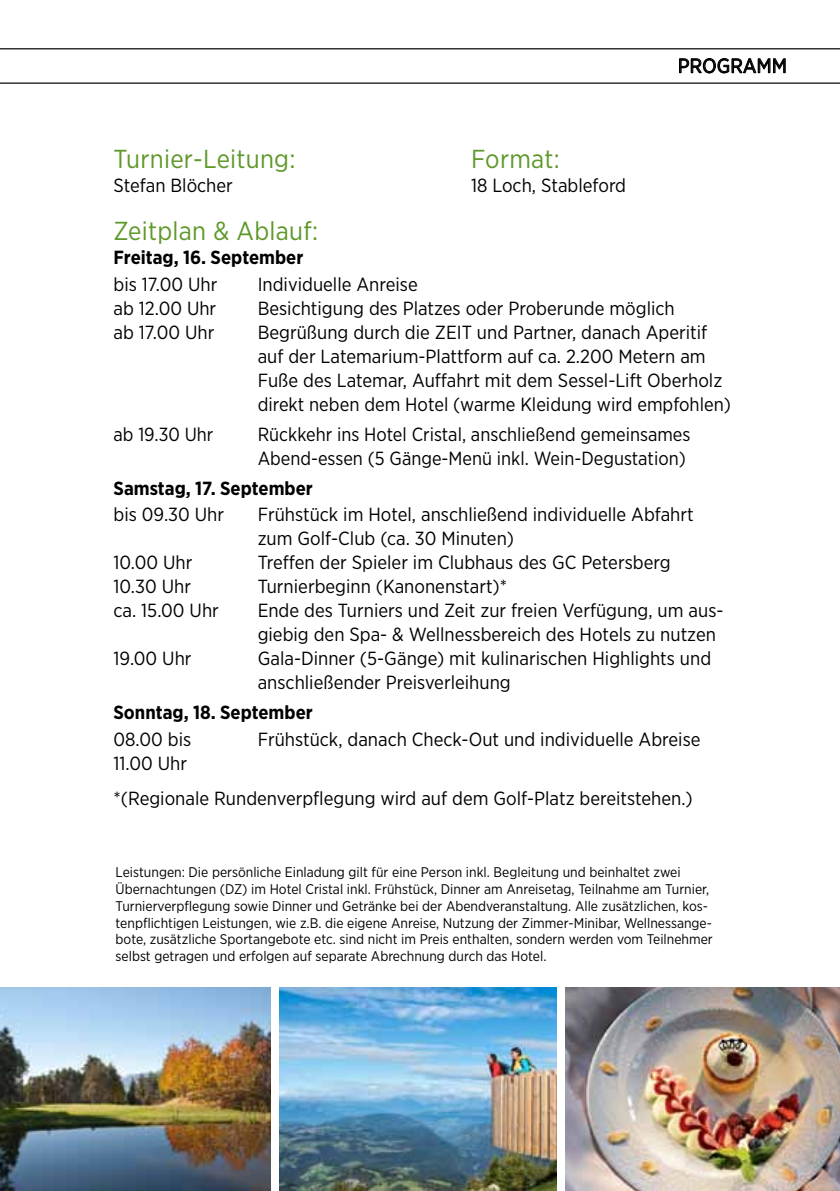
<style>
.page{position:relative;width:840px;height:1191px;background:#fff}
.page>*{position:absolute;margin:0;border:0;box-sizing:border-box;transform-origin:0 0}
.t1{font:26px "Gotham Narrow";letter-spacing:.01em;color:#5e9829}
.t2{font:20px "Gotham Narrow";letter-spacing:.01em;color:#000}
.t3{font:19px/24px "Gotham Narrow";color:#000}
.t4{font:700 19px "Gotham Narrow";color:#000}
.t5{font:14px/16.8px "Gotham Narrow";color:#000}
</style>
<div class="page">
<img style="left:0;top:987px;width:271px;height:204px">
<img style="left:279px;top:987px;width:278px;height:204px">
<img style="left:565px;top:987px;width:274px;height:204px">
<hr style="left:0;top:48px;width:839px;height:1px;background:#000">
<hr style="left:0;top:82px;width:839px;height:2px;background:#000">
<svg style="left:679px;top:58px;width:106px;height:16px"></svg>
<p class="t2" style="left:677px;top:53px;width:94px">Programm</p>
<h1 class="t1" style="left:113px;top:143px;width:183px">Turnier-Leitung:</h1>
<p class="t3" style="left:113px;top:173px;width:121px">Stefan Blöcher</p>
<h1 class="t1" style="left:113px;top:215px;width:206px">Zeitplan &amp; Ablauf:</h1>
<p class="t4" style="left:113px;top:245px;width:191px">Freitag, 16. September</p>
<p class="t3" style="left:113px;top:272px;width:105px">bis 17.00 Uhr</p>
<p class="t3" style="left:257px;top:272px;width:161px">Individuelle Anreise</p>
<p class="t3" style="left:113px;top:296px;width:104px">ab 12.00 Uhr</p>
<p class="t3" style="left:257px;top:296px;width:418px">Besichtigung des Platzes oder Proberunde möglich</p>
<p class="t3" style="left:113px;top:320px;width:102px">ab 17.00 Uhr</p>
<p class="t3" style="left:257px;top:320px;width:474px">Begrüßung durch die ZEIT und Partner, danach Aperitif auf der Latemarium-Plattform auf ca. 2.200 Metern am Fuße des Latemar, Auffahrt mit dem Sessel-Lift Oberholz direkt neben dem Hotel (warme Kleidung wird empfohlen)</p>
<p class="t3" style="left:113px;top:422px;width:101px">ab 19.30 Uhr</p>
<p class="t3" style="left:257px;top:422px;width:434px">Rückkehr ins Hotel Cristal, anschließend gemeinsames<br>Abend-essen (5 Gänge-Menü inkl. Wein-Degustation)</p>
<p class="t4" style="left:113px;top:475px;width:201px">Samstag, 17. September</p>
<p class="t3" style="left:113px;top:502px;width:112px">bis 09.30 Uhr</p>
<p class="t3" style="left:257px;top:502px;width:437px">Frühstück im Hotel, anschließend individuelle Abfahrt zum Golf-Club (ca. 30 Minuten)</p>
<p class="t3" style="left:113px;top:550px;width:80px">10.00 Uhr</p>
<p class="t3" style="left:257px;top:550px;width:414px">Treffen der Spieler im Clubhaus des GC Petersberg</p>
<p class="t3" style="left:113px;top:574px;width:79px">10.30 Uhr</p>
<p class="t3" style="left:257px;top:574px;width:251px">Turnierbeginn (Kanonenstart)*</p>
<p class="t3" style="left:113px;top:598px;width:107px">ca. 15.00 Uhr</p>
<p class="t3" style="left:257px;top:598px;width:467px">Ende des Turniers und Zeit zur freien Verfügung, um aus&shy;giebig den Spa- &amp; Wellnessbereich des Hotels zu nutzen</p>
<p class="t3" style="left:113px;top:646px;width:105px">19.00 Uhr G</p>
<h1 class="t1" style="left:471px;top:143px;width:90px">Format:</h1>
<p class="t3" style="left:471px;top:173px;width:156px">18 Loch, Stableford</p>
<p class="t3" style="left:257px;top:646px;width:455px;text-indent:13px">ala-Dinner (5-Gänge) mit kulinarischen Highlights und anschließender Preisverleihung</p>
<p class="t4" style="left:113px;top:700px;width:201px">Sonntag, 18. September</p>
<p class="t3" style="left:113px;top:727px;width:79px">08.00 bis</p>
<p class="t3" style="left:257px;top:727px;width:444px">Frühstück, danach Check-Out und individuelle Abreise</p>
<p class="t3" style="left:113px;top:745px;width:580px;line-height:35.4px">11.00 Uhr<br>*(Regionale Rundenverpflegung wird auf dem Golf-Platz bereitstehen.)</p>
<p class="t5" style="left:116px;top:863px;width:598px">Leistungen: Die persönliche Einladung gilt für eine Person inkl. Begleitung und beinhaltet zwei Übernachtungen (DZ) im Hotel Cristal inkl. Frühstück, Dinner am Anreisetag, Teilnahme am Turnier, Turnierverpflegung sowie Dinner und Getränke bei der Abendveranstaltung. Alle zusätzlichen, kos&shy;tenpflichtigen Leistungen, wie z.B. die eigene Anreise, N utzung der Zimmer-Minibar, Wellnessange&shy;bote, zusätzliche Sportangebote etc. sind nicht im Preis enthalten, sondern werden vom Teilnehmer selbst getragen und erfolgen auf separate Abrechnung durch das Hotel.</p>
</div>
